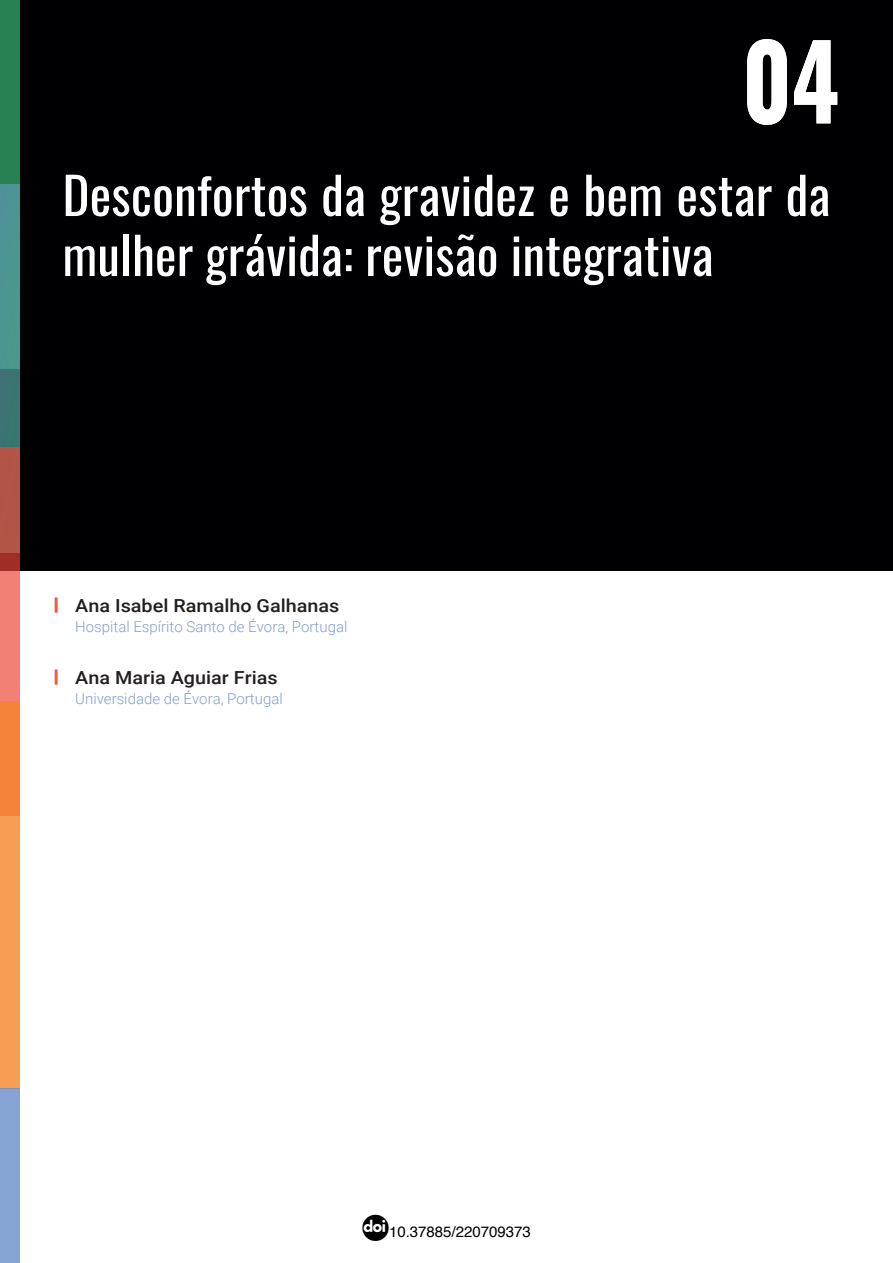
<style>
.page{position:relative;width:893px;height:1263px;background:#fff}
.page>*{position:absolute;margin:0;border:0;box-sizing:border-box;transform-origin:0 0}
.t1{font:700 102.6px "Oswald";color:#fff;scale:.88 1}
._01_cap_titulo{font:51px/60px "Oswald";letter-spacing:.005em;color:#fff}
._02_autor{font:500 18px "Roboto";color:#231f20;scale:1.1 1}
._02_instituicao{font:300 15px "Roboto";color:#829fd1}
.t2{font:15px "Helvetica";color:#000}
</style>
<div class="page">
<div style="left:0;top:0;width:893px;height:572px;background:#000003"></div>
<div style="left:0;top:0;width:20px;height:368px;background:#288151"></div>
<svg style="left:0;top:184px;width:20px;height:263px"></svg>
<svg style="left:0;top:447px;width:20px;height:254px;fill:#f38075"></svg>
<div style="left:0;top:701px;width:20px;height:388px;background:linear-gradient(to bottom,#f4863b,#f8a55d)"></div>
<div style="left:0;top:1089px;width:20px;height:174px;background:#85a3d3"></div>
<hr style="left:55px;top:597px;width:3px;height:16px;background:#f15b43">
<hr style="left:55px;top:669px;width:3px;height:16px;background:#f15b43">
<h1 class="t1" style="left:742px;top:28px;width:111px">04</h1>
<h1 class="_01_cap_titulo" style="left:63px;top:160px;width:769px">Desconfortos da gravidez e bem estar da mulher grávida: revisão integrativa</h1>
<p class="_02_autor" style="left:75px;top:593px;width:242px">Ana Isabel Ramalho Galhanas</p>
<p class="_02_instituicao" style="left:75px;top:616px;width:274px">Hospital Espírito Santo de Évora, Portugal</p>
<p class="_02_autor" style="left:75px;top:665px;width:185px">Ana Maria Aguiar Frias</p>
<p class="_02_instituicao" style="left:75px;top:688px;width:209px">Universidade de Évora, Portugal</p>
<p class="t2" style="left:389px;top:1220px;width:143px">10.37885/220709373</p>
</div>
